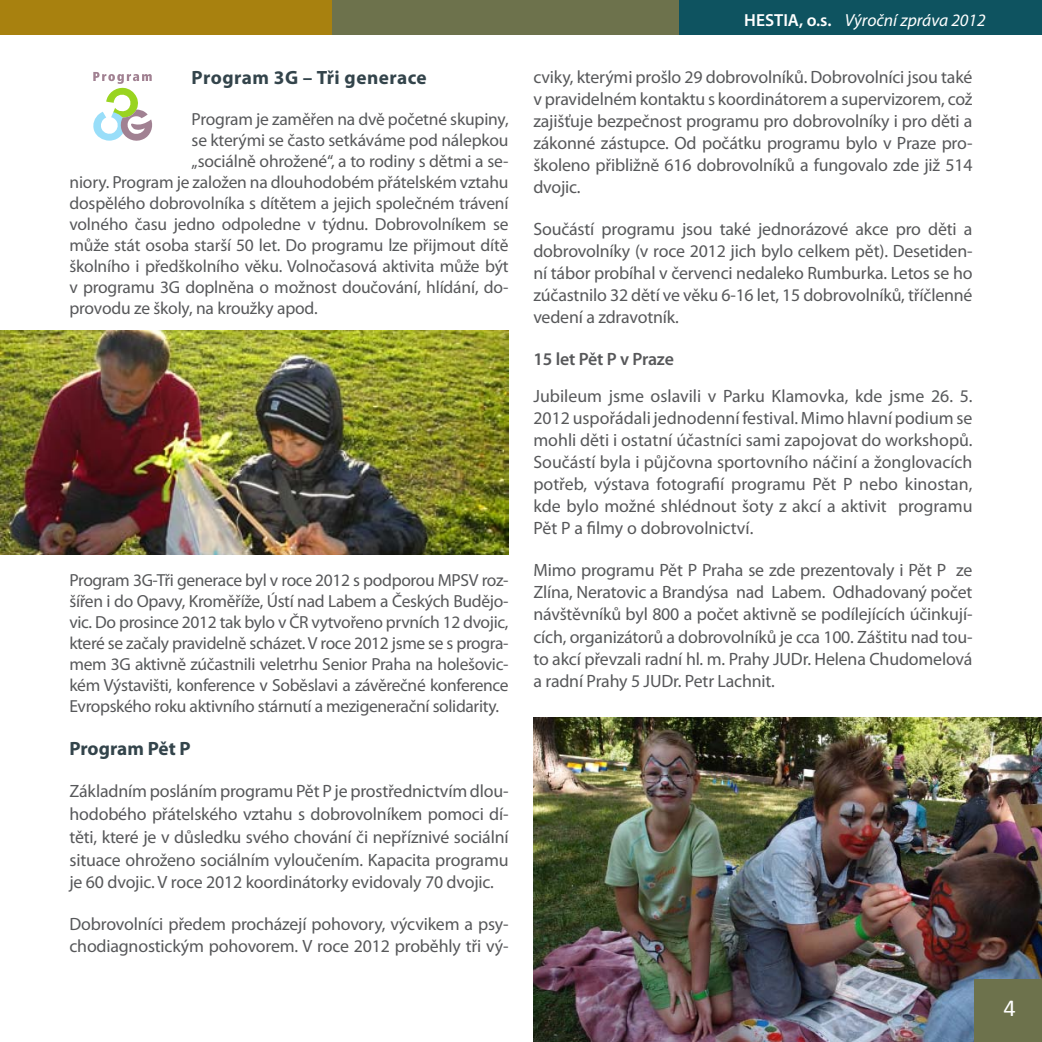
<style>
.page{position:relative;width:1042px;height:1042px;background:#fff}
.page>*{position:absolute;margin:0;border:0;box-sizing:border-box;transform-origin:0 0}
.t1{font:24.5px "Calibri";color:#fff}
.text_01{font:700 19.25px "Myriad Pro";letter-spacing:.015em;color:#33444b}
.text_01-2{font:700 19.25px "Myriad Pro";letter-spacing:-.005em;color:#33444b}
.text_01_kopie{font:17.85px/22.1px "Myriad Pro";letter-spacing:-.01em;color:#57585a;text-align:justify}
.text_01_kopie-2{font:600 17.85px "Myriad Pro";letter-spacing:-.01em;color:#57585a}
.text_01-3{font:17.5px/21px "Myriad Pro";letter-spacing:-.01em;color:#57585a;text-align:justify}
.t2{font:italic 17.5px "Myriad Pro";color:#fff}
.s1{font-weight:600;font-style:normal}
</style>
<div class="page">
<div style="left:0;top:0;width:332px;height:35px;background:#a8810f"></div>
<div style="left:332px;top:0;width:348px;height:35px;background:#6d724c"></div>
<div style="left:680px;top:0;width:362px;height:35px;background:#0e5360"></div>
<svg style="left:93px;top:72px;width:60px;height:69px"></svg>
<img style="left:0;top:331px;width:508px;height:223px">
<img style="left:533px;top:718px;width:509px;height:324px">
<div style="left:974px;top:979px;width:68px;height:63px;background:#6d724c"></div>
<p class="text_01" style="left:192px;top:65px;width:237px">Program 3G – Tři generace</p>
<p class="text_01-3" style="left:192px;top:108px;width:318px">Program je zaměřen na dvě početné skupiny,</p>
<p class="text_01-3" style="left:192px;top:129px;width:318px">se kterými se často setkáváme pod nálepkou</p>
<p class="text_01-3" style="left:192px;top:150px;width:318px">„sociálně ohrožené“, a to rodiny s dětmi a se-</p>
<p class="text_01-3" style="left:69px;top:171px;width:441px">niory. Program je založen na dlouhodobém přátelském vztahu</p>
<p class="text_01-3" style="left:69px;top:192px;width:440px">dospělého dobrovolníka s dítětem a jejich společném trávení</p>
<p class="text_01-3" style="left:69px;top:213px;width:441px">volného času jedno odpoledne v týdnu. Dobrovolníkem se</p>
<p class="text_01-3" style="left:69px;top:234px;width:440px">může stát osoba starší 50 let. Do programu lze přijmout dítě</p>
<p class="text_01-3" style="left:69px;top:255px;width:441px">školního i předškolního věku. Volnočasová aktivita může být</p>
<p class="text_01-3" style="left:69px;top:276px;width:441px">v programu 3G doplněna o možnost doučování, hlídání, do-</p>
<p class="text_01-3" style="left:69px;top:297px;width:250px">provodu ze školy, na kroužky apod.</p>
<p class="text_01-3" style="left:69px;top:569px;width:441px">Program 3G-Tři generace byl v roce 2012 s podporou MPSV roz&shy;šířen i do Opavy, Kroměříže, Ústí nad Labem a Českých Budějo&shy;vic. Do prosince 2012 tak bylo v ČR vytvořeno prvních 12 dvojic, které se začaly pravidelně scházet. V roce 2012 jsme se s progra&shy;mem 3G aktivně zúčastnili veletrhu Senior Praha na holešovic&shy;kém Výstavišti, konference v Soběslavi a závěrečné konference Evropského roku aktivního stárnutí a mezigenerační solidarity.</p>
<p class="text_01-2" style="left:69px;top:735px;width:123px">Program Pět P</p>
<p class="text_01_kopie" style="left:69px;top:779px;width:441px;line-height:22.8px">Základním posláním programu Pět P je prostřednictvím dlou&shy;hodobého přátelského vztahu s dobrovolníkem pomoci dí&shy;těti, které je v důsledku svého chování či nepříznivé sociální situace ohroženo sociálním vyloučením. Kapacita programu je 60 dvojic. V roce 2012 koordinátorky evidovaly 70 dvojic.</p>
<p class="text_01_kopie" style="left:69px;top:913px;width:441px">Dobrovolníci předem procházejí pohovory, výcvikem a psy&shy;chodiagnostickým pohovorem. V roce 2012 proběhly tři vý-</p>
<p class="t2" style="left:744px;top:9px;width:243px"><span class="s1">HESTIA, o.s.</span> Výroční zpráva 2012</p>
<p class="text_01_kopie" style="left:533px;top:66px;width:441px">cviky, kterými prošlo 29 dobrovolníků. Dobrovolníci jsou také v pravidelném kontaktu s koordinátorem a supervizorem, což zajišťuje bezpečnost programu pro dobrovolníky i pro děti a zákonné zástupce. Od počátku programu bylo v Praze pro&shy;školeno přibližně 616 dobrovolníků a fungovalo zde již 514 dvojic.</p>
<p class="text_01_kopie" style="left:533px;top:218px;width:441px">Součástí programu jsou také jednorázové akce pro děti a dobrovolníky (v roce 2012 jich bylo celkem pět). Desetiden&shy;ní tábor probíhal v červenci nedaleko Rumburka. Letos se ho zúčastnilo 32 dětí ve věku 6-16 let, 15 dobrovolníků, tříčlenné vedení a zdravotník.</p>
<p class="text_01_kopie-2" style="left:533px;top:348px;width:142px">15 let Pět P v Praze</p>
<p class="text_01_kopie" style="left:533px;top:385px;width:441px">Jubileum jsme oslavili v Parku Klamovka, kde jsme 26. 5.<br>2012 uspořádali jednodenní festival. Mimo hlavní podium se mohli děti i ostatní účastníci sami zapojovat do workshopů.<br>Součástí byla i půjčovna sportovního náčiní a žonglovacích potřeb, výstava fotografií programu Pět P nebo kinostan, kde bylo možné shlédnout šoty z akcí a aktivit programu Pět P a filmy o dobrovolnictví.</p>
<p class="text_01_kopie" style="left:533px;top:559px;width:441px">Mimo programu Pět P Praha se zde prezentovaly i Pět P ze Zlína, Neratovic a Brandýsa nad Labem. Odhadovaný počet návštěvníků byl 800 a počet aktivně se podílejících účinkují&shy;cích, organizátorů a dobrovolníků je cca 100. Záštitu nad tou&shy;to akcí převzali radní hl. m. Prahy JUDr. Helena Chudomelová a radní Prahy 5 JUDr. Petr Lachnit.</p>
<p class="t1" style="left:1003px;top:992px;width:14px">4</p>
</div>
